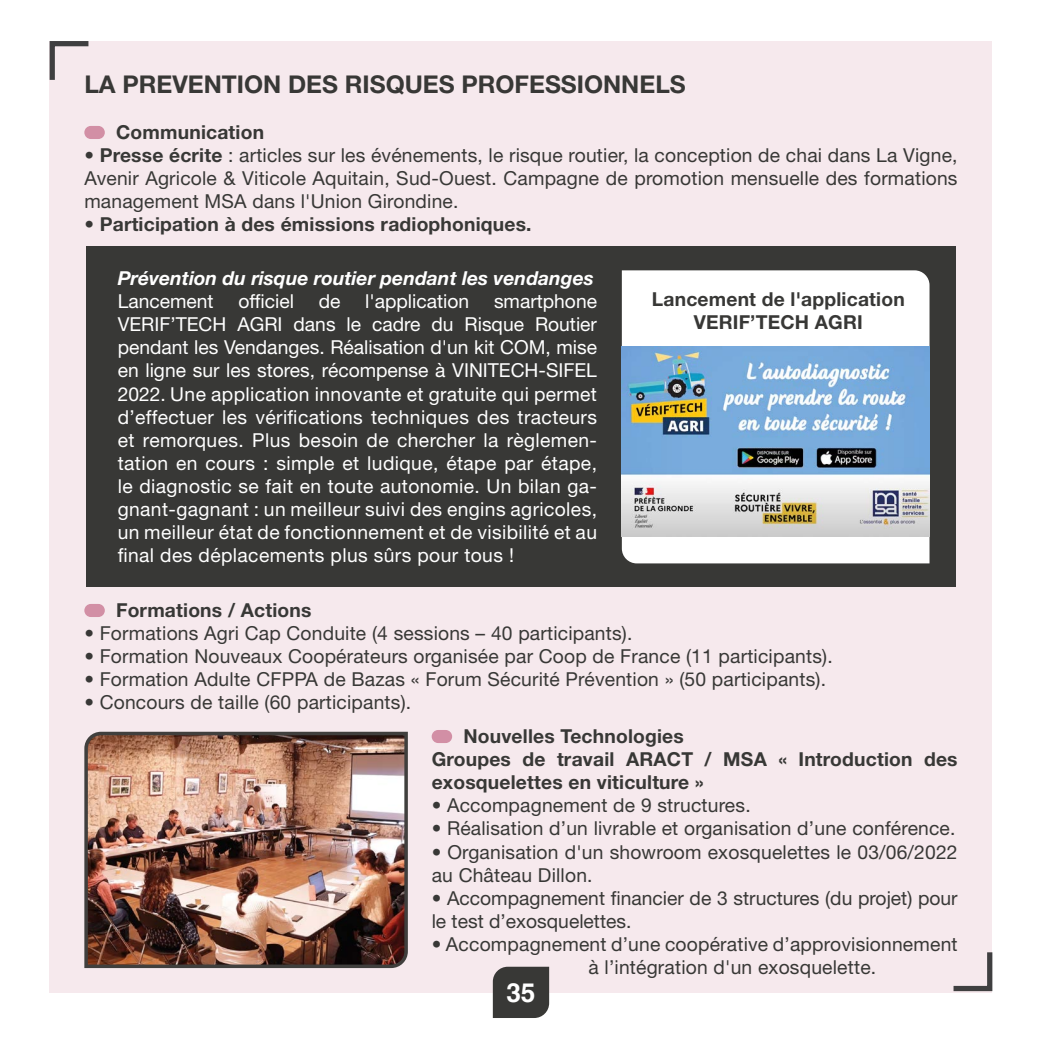
<style>
.page{position:relative;width:1042px;height:1042px;background:#fff}
.page>*{position:absolute;margin:0;border:0;box-sizing:border-box;transform-origin:0 0}
.t1{font:700 26.25px "Helvetica";color:#fff}
.t2{font:700 24.5px "Helvetica Neue LT Std";color:#383836}
.t3{font:19.25px/23.1px "Helvetica Neue LT Std";letter-spacing:.01em;color:#383836}
.t4{font:19.25px/23.1px "Helvetica Neue LT Std";letter-spacing:.02em;color:#fff;text-align:justify}
.t5{font:700 19.25px/23.1px "Helvetica Neue LT Std";letter-spacing:.01em;color:#383836}
.t6{font:italic 700 19.25px "Helvetica Neue LT Std";color:#fff}
.t7{font:19.25px "Helvetica Neue LT Std";color:#fff}
.s1{font-weight:700}
.s2{font-weight:400}
</style>
<div class="page">
<div style="left:50px;top:41px;width:942px;height:951px;background:#f6e9ed"></div>
<div style="left:86px;top:127px;width:17px;height:11px;background:#d28fa5;border-radius:5px"></div>
<div style="left:84px;top:126px;width:21px;height:13px;border:3px solid #d28fa5;border-radius:5px"></div>
<div style="left:86px;top:247px;width:869px;height:340px;background:#383836"></div>
<svg style="left:622px;top:270px;width:307px;height:293px"></svg>
<img style="left:622px;top:347px;width:307px;height:189px">
<div style="left:86px;top:605px;width:17px;height:11px;background:#d28fa5;border-radius:5px"></div>
<div style="left:84px;top:604px;width:21px;height:13px;border:3px solid #d28fa5;border-radius:5px"></div>
<div style="left:433px;top:731px;width:18px;height:11px;background:#d28fa5;border-radius:5px"></div>
<div style="left:432px;top:730px;width:20px;height:13px;border:3px solid #d28fa5;border-radius:5px"></div>
<img style="left:83px;top:730px;width:327px;height:240px">
<svg style="left:49px;top:41px;width:45px;height:44px;background:#d2c8cb"></svg>
<svg style="left:948px;top:947px;width:45px;height:46px;background:#d4cacd"></svg>
<div style="left:493px;top:966px;width:56px;height:52px;background:#383836"></div>
<p class="t2" style="left:84px;top:69px;width:603px">LA PREVENTION DES RISQUES PROFESSIONNELS</p>
<p class="t5" style="left:116px;top:120px;width:150px">Communication</p>
<p class="t3" style="left:84px;top:143px;width:875px;text-align:justify">• <span class="s1">Presse écrite</span> : articles sur les événements, le risque routier, la conception de chai dans La Vigne, Avenir Agricole &amp; Viticole Aquitain, Sud-Ouest. Campagne de promotion mensuelle des formations management MSA dans l'Union Girondine.</p>
<p class="t5" style="left:84px;top:213px;width:449px"><span class="s2">•</span> Participation à des émissions radiophoniques.</p>
<p class="t6" style="left:118px;top:266px;width:477px">Prévention du risque routier pendant les vendanges</p>
<p class="t7" style="left:118px;top:290px;width:97px">Lancement</p>
<p class="t4" style="left:238px;top:289px;width:57px">officiel</p>
<p class="t4" style="left:319px;top:289px;width:23px">de</p>
<p class="t7" style="left:365px;top:290px;width:106px">l'application</p>
<p class="t5" style="left:652px;top:287px;width:254px;text-align:center">Lancement de l'application<br>VERIF’TECH AGRI</p>
<p class="t4" style="left:118px;top:289px;width:481px;text-indent:376px">smartphone VERIF’TECH AGRI dans le cadre du Risque Routier pendant les Vendanges. Réalisation d'un kit COM, mise en ligne sur les stores, récompense à VINITECH-SIFEL 2022. Une application innovante et gratuite qui permet d’effectuer les vérifications techniques des tracteurs et remorques. Plus besoin de chercher la règlemen&shy;tation en cours : simple et ludique, étape par étape, le diagnostic se fait en toute autonomie. Un bilan ga&shy;gnant-gagnant : un meilleur suivi des engins agricoles, un meilleur état de fonctionnement et de visibilité et au final des déplacements plus sûrs pour tous !</p>
<p class="t5" style="left:116px;top:598px;width:197px">Formations / Actions</p>
<p class="t3" style="left:84px;top:621px;width:549px">• Formations Agri Cap Conduite (4 sessions – 40 participants).</p>
<p class="t3" style="left:84px;top:644px;width:750px">• Formation Nouveaux Coopérateurs organisée par Coop de France (11 participants).</p>
<p class="t3" style="left:84px;top:668px;width:743px">• Formation Adulte CFPPA de Bazas « Forum Sécurité Prévention » (50 participants).</p>
<p class="t3" style="left:84px;top:691px;width:328px">• Concours de taille (60 participants).</p>
<p class="t5" style="left:432px;top:724px;width:527px;text-indent:32px">Nouvelles Technologies<br>Groupes de travail ARACT / MSA « Introduction des exosquelettes en viticulture »</p>
<p class="t3" style="left:432px;top:794px;width:320px">• Accompagnement de 9 structures.</p>
<p class="t3" style="left:432px;top:817px;width:525px">• Réalisation d’un livrable et organisation d’une conférence.</p>
<p class="t3" style="left:432px;top:840px;width:527px">• Organisation d'un showroom exosquelettes le 03/06/2022 au Château Dillon.</p>
<p class="t3" style="left:432px;top:886px;width:527px">• Accompagnement financier de 3 structures (du projet) pour le test d’exosquelettes.</p>
<p class="t3" style="left:588px;top:932px;width:371px;text-indent:-157px">• Accompagnement d’une coopérative d’approvisionnement à l’intégration d'un exosquelette.</p>
<h1 class="t1" style="left:506px;top:976px;width:31px">35</h1>
</div>
